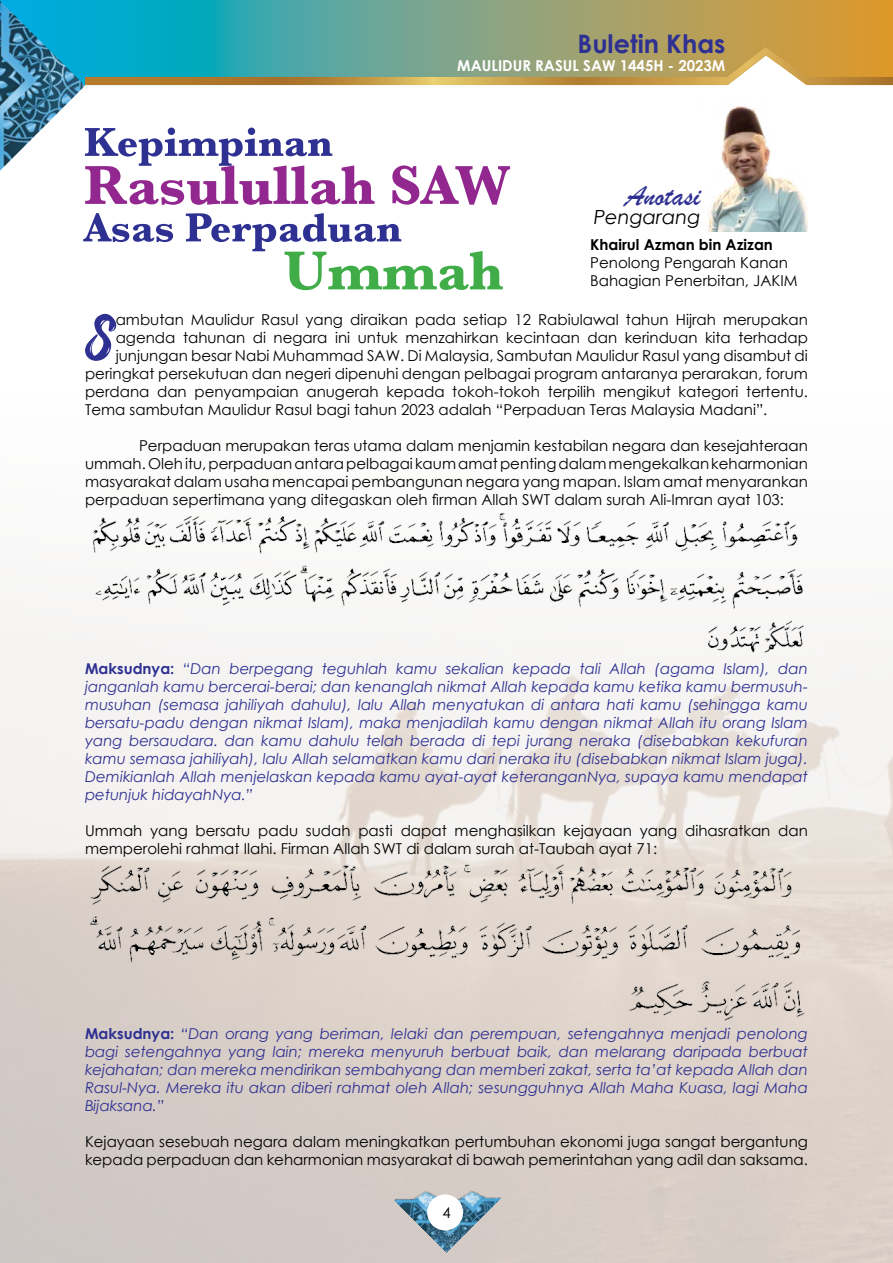
<style>
.page{position:relative;width:893px;height:1263px;background:#fff}
.page>*{position:absolute;margin:0;border:0;box-sizing:border-box;transform-origin:0 0}
.t1{font:73.8px "Beauty Diary";color:#2e3092}
.t2{font:30px "Brush Script";color:#2e3092}
.t3{font:700 25.5px "Century Gothic";color:#2e3092}
.t4{font:italic 19.5px "Century Gothic";color:#000}
.t5{font:15px/18px "Century Gothic";color:#000}
.t6{font:italic 15px/18px "Century Gothic";color:#2e3092;text-align:justify}
.t7{font:700 15px "Century Gothic";color:#fff}
.t8{font:700 15px "Century Gothic";color:#000}
.s1{font-weight:700;font-style:normal}
</style>
<div class="page">
<svg style="left:85px;top:0;width:808px;height:47px;background:#7aa281"></svg>
<svg style="left:85px;top:47px;width:808px;height:38px;background:#8ba37a"></svg>
<img style="left:0;top:0;width:85px;height:171px">
<img style="left:0;top:598px;width:893px;height:665px">
<svg style="left:83px;top:213px;width:420px;height:77px"></svg>
<svg style="left:85px;top:128px;width:425px;height:77px"></svg>
<img style="left:707px;top:106px;width:101px;height:125px">
<img style="left:85px;top:513px;width:723px;height:143px">
<img style="left:85px;top:859px;width:723px;height:164px">
<div style="left:427px;top:1194px;width:36px;height:36px;background:#fff;border-radius:50%"></div>
<h3 class="t3" style="left:577px;top:25px;width:149px">Buletin Khas</h3>
<p class="t7" style="left:457px;top:54px;width:270px">MAULIDUR RASUL SAW 1445H - 2023M</p>
<h2 class="t2" style="left:625px;top:176px;width:77px">Anotasi</h2>
<h3 class="t4" style="left:594px;top:205px;width:108px">Pengarang</h3>
<p class="t8" style="left:590px;top:233px;width:184px">Khairul Azman bin Azizan</p>
<p class="t5" style="left:590px;top:253px;width:209px">Penolong Pengarah Kanan<br>Bahagian Penerbitan, JAKIM</p>
<h1 class="t1" style="left:86px;top:301px;width:31px">S</h1>
<p class="t5" style="left:116px;top:310px;width:694px">ambutan Maulidur Rasul yang diraikan pada setiap 12 Rabiulawal tahun Hijrah merupakan</p>
<p class="t5" style="left:116px;top:328px;width:694px">agenda tahunan di negara ini untuk menzahirkan kecintaan dan kerinduan kita terhadap</p>
<p class="t5" style="left:116px;top:346px;width:694px">junjungan besar Nabi Muhammad SAW. Di Malaysia, Sambutan Maulidur Rasul yang disambut di</p>
<p class="t5" style="left:85px;top:364px;width:724px">peringkat persekutuan dan negeri dipenuhi dengan pelbagai program antaranya perarakan, forum</p>
<p class="t5" style="left:85px;top:382px;width:724px">perdana dan penyampaian anugerah kepada tokoh-tokoh terpilih mengikut kategori tertentu.</p>
<p class="t5" style="left:85px;top:400px;width:684px">Tema sambutan Maulidur Rasul bagi tahun 2023 adalah “Perpaduan Teras Malaysia Madani”.</p>
<p class="t5" style="left:85px;top:436px;width:724px;text-align:justify;text-indent:54px">Perpaduan merupakan teras utama dalam menjamin kestabilan negara dan kesejahteraan ummah. Oleh itu, perpaduan antara pelbagai kaum amat penting dalam mengekalkan keharmonian masyarakat dalam usaha mencapai pembangunan negara yang mapan. Islam amat menyarankan perpaduan sepertimana yang ditegaskan oleh firman Allah SWT dalam surah Ali-Imran ayat 103:</p>
<p class="t6" style="left:85px;top:659px;width:724px"><span class="s1">Maksudnya:</span> “Dan berpegang teguhlah kamu sekalian kepada tali Allah (agama Islam), dan janganlah kamu bercerai-berai; dan kenanglah nikmat Allah kepada kamu ketika kamu bermusuh&shy;musuhan (semasa jahiliyah dahulu), lalu Allah menyatukan di antara hati kamu (sehingga kamu bersatu-padu dengan nikmat Islam), maka menjadilah kamu dengan nikmat Allah itu orang Islam yang bersaudara. dan kamu dahulu telah berada di tepi jurang neraka (disebabkan kekufuran kamu semasa jahiliyah), lalu Allah selamatkan kamu dari neraka itu (disebabkan nikmat Islam juga).<br>Demikianlah Allah menjelaskan kepada kamu ayat-ayat keteranganNya, supaya kamu mendapat petunjuk hidayahNya.”</p>
<p class="t5" style="left:85px;top:821px;width:724px">Ummah yang bersatu padu sudah pasti dapat menghasilkan kejayaan yang dihasratkan dan memperolehi rahmat Ilahi. Firman Allah SWT di dalam surah at-Taubah ayat 71:</p>
<p class="t6" style="left:85px;top:1024px;width:724px"><span class="s1">Maksudnya:</span> “Dan orang yang beriman, lelaki dan perempuan, setengahnya menjadi penolong bagi setengahnya yang lain; mereka menyuruh berbuat baik, dan melarang daripada berbuat kejahatan; dan mereka mendirikan sembahyang dan memberi zakat, serta ta’at kepada Allah dan Rasul-Nya. Mereka itu akan diberi rahmat oleh Allah; sesungguhnya Allah Maha Kuasa, lagi Maha Bijaksana.”</p>
<p class="t5" style="left:85px;top:1132px;width:724px">Kejayaan sesebuah negara dalam meningkatkan pertumbuhan ekonomi juga sangat bergantung kepada perpaduan dan keharmonian masyarakat di bawah pemerintahan yang adil dan saksama.</p>
<p class="t5" style="left:442px;top:1203px;width:10px">4</p>
</div>
